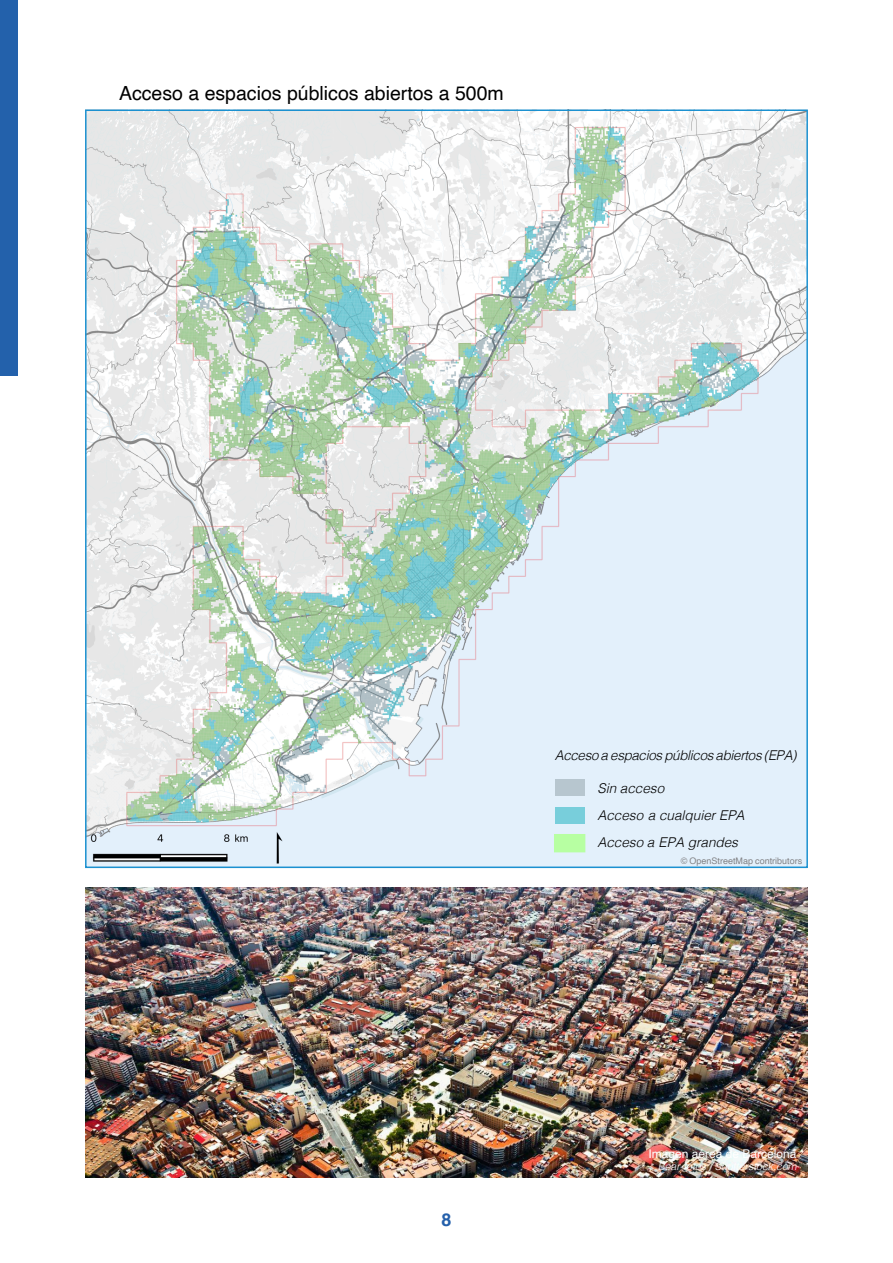
<style>
.page{position:relative;width:893px;height:1263px;background:#fff}
.page>*{position:absolute;margin:0;border:0;box-sizing:border-box;transform-origin:0 0}
.titol_mapa{font:19.5px "Helvetica";color:#000}
.t1{font:700 18px "Helvetica";color:#2560ab}
.cos_mapes{font:italic 300 13.5px "Helvetica";color:#000}
.cos_mapes-2{font:italic 300 13.5px "Helvetica";letter-spacing:-.02em;color:#000}
.titol_mapa-2{font:12px "Helvetica";color:#fff}
.cos_mapes-3{font:italic 300 10.5px "Helvetica";color:#fff}
.titol_mapa-3{font:9px "Helvetica";color:#828285}
</style>
<div class="page">
<div style="left:0;top:0;width:17px;height:376px;background:#2361ab"></div>
<img style="left:85px;top:112px;width:722px;height:757px">
<img style="left:85px;top:887px;width:723px;height:291px">
<div style="left:555px;top:779px;width:30px;height:17px;background:#b7c6cf"></div>
<div style="left:555px;top:807px;width:30px;height:17px;background:#78cedb"></div>
<div style="left:554px;top:834px;width:31px;height:18px;background:#b7ffa2"></div>
<p class="titol_mapa" style="left:119px;top:78px;width:386px">Acceso a espacios públicos abiertos a 500m</p>
<p class="cos_mapes-2" style="left:555px;top:744px;width:243px">Acceso a espacios públicos abiertos (EPA)</p>
<p class="cos_mapes" style="left:597px;top:776px;width:68px">Sin acceso</p>
<p class="cos_mapes" style="left:597px;top:803px;width:149px">Acceso a cualquier EPA</p>
<p class="cos_mapes" style="left:597px;top:830px;width:142px">Acceso a EPA grandes</p>
<p class="titol_mapa-3" style="left:681px;top:854px;width:123px">© OpenStreetMap contributors</p>
<h2 class="t1" style="left:441px;top:1208px;width:12px">8</h2>
<p class="titol_mapa-2" style="left:648px;top:1144px;width:150px">Imagen aérea de Barcelona</p>
<p class="cos_mapes-3" style="left:658px;top:1157px;width:140px">Bear-fotos / Shutterstock.com</p>
</div>
